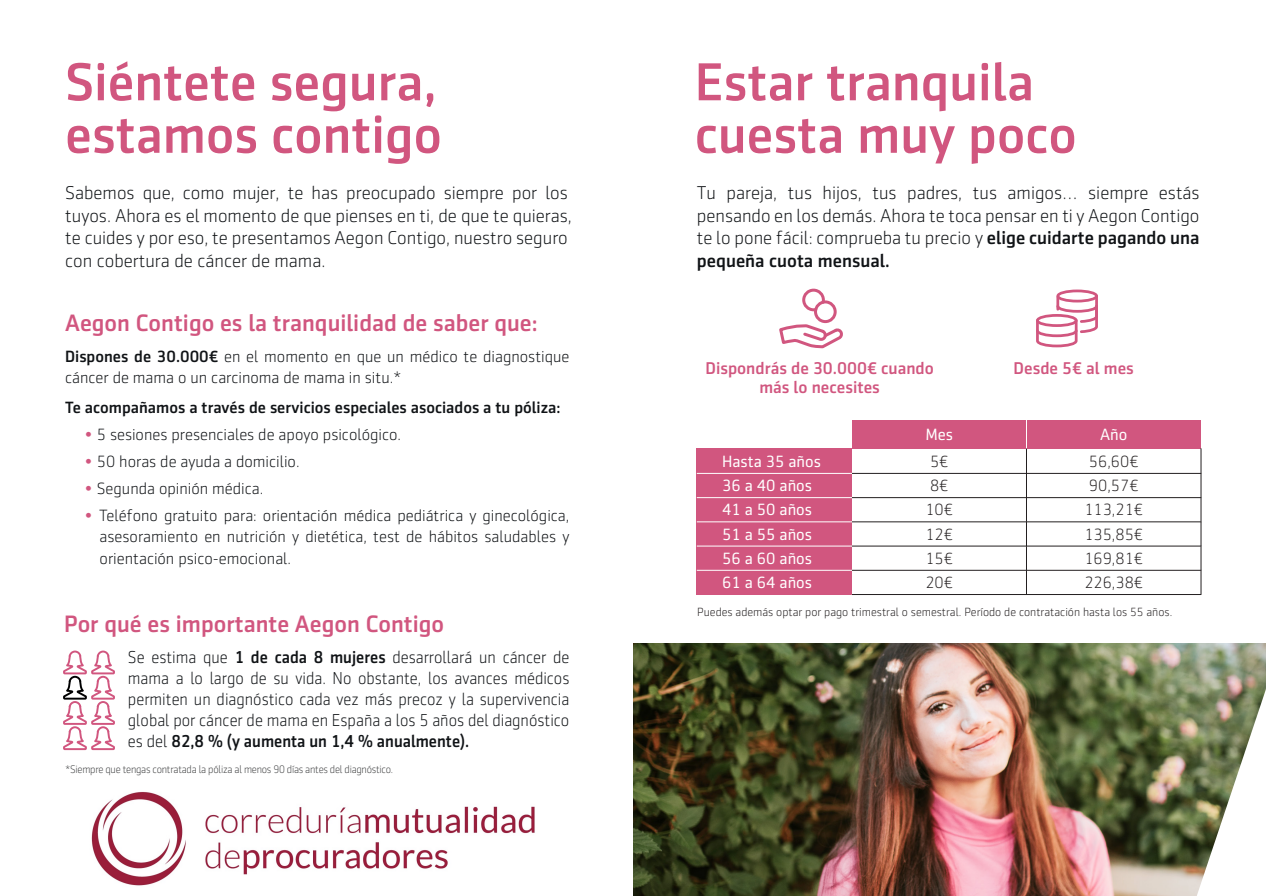
<style>
.page{position:relative;width:1266px;height:896px;background:#fff}
.page>*{position:absolute;margin:0;border:0;box-sizing:border-box;transform-origin:0 0}
.t1{font:500 54px/52.5px "Sentico Sans DT";color:#d1567f}
.t2{font:500 24px "Sentico Sans DT";color:#d1567f}
.t3{font:300 18.75px/22.5px "Sentico Sans DT";color:#101316}
.t4{font:300 17.4px/21px "Sentico Sans DT";color:#101316;text-align:justify;scale:.95 1}
.t5{font:500 17.25px "Sentico Sans DT";color:#d1567f}
.t6{font:300 16.5px/21px "Sentico Sans DT";color:#101316}
.t7{font:16.5px "Sentico Sans DT";color:#fff}
.t8{font:500 16.5px "Sentico Sans DT";color:#101316}
.t9{font:300 16.5px "Sentico Sans DT";color:#231f20}
.t10{font:300 12px "Sentico Sans DT";color:#231f20}
.t11{font:300 11.1px "Sentico Sans DT";letter-spacing:-.025em;color:#414243;scale:.95 1}
.s1{font-weight:500}
.s2{color:#d1567f}
</style>
<div class="page">
<div style="left:697px;top:448px;width:155px;height:146px;background:#d1567f"></div>
<div style="left:852px;top:420px;width:174px;height:28px;background:#d1567f"></div>
<div style="left:1026px;top:420px;width:175px;height:28px;background:#d1567f"></div>
<hr style="left:852px;top:473px;width:349px;height:1px;background:#231f20">
<hr style="left:852px;top:497px;width:349px;height:1px;background:#231f20">
<hr style="left:1026px;top:448px;width:1px;height:146px;background:#231f20">
<hr style="left:1200px;top:448px;width:1px;height:146px;background:#231f20">
<svg style="left:1026px;top:420px;width:1px;height:28px"></svg>
<hr style="left:852px;top:521px;width:349px;height:1px;background:#231f20">
<hr style="left:852px;top:546px;width:349px;height:1px;background:#231f20">
<hr style="left:852px;top:570px;width:349px;height:1px;background:#231f20">
<hr style="left:852px;top:594px;width:349px;height:1px;background:#231f20">
<hr style="left:697px;top:473px;width:155px;height:1px;background:#fff">
<hr style="left:697px;top:497px;width:155px;height:1px;background:#fff">
<hr style="left:697px;top:521px;width:155px;height:1px;background:#fff">
<hr style="left:697px;top:546px;width:155px;height:1px;background:#fff">
<hr style="left:697px;top:570px;width:155px;height:1px;background:#fff">
<img style="left:633px;top:643px;width:633px;height:253px">
<div style="left:1056px;top:289px;width:42px;height:13px;border:3px solid #d1567f;border-radius:50%"></div>
<svg style="left:1036px;top:293px;width:62px;height:55px"></svg>
<svg style="left:779px;top:324px;width:63px;height:25px"></svg>
<div style="left:814px;top:300px;width:22px;height:23px;border:3px solid #d1567f;border-radius:50%"></div>
<svg style="left:802px;top:288px;width:24px;height:25px"></svg>
<svg style="left:63px;top:650px;width:52px;height:101px"></svg>
<img style="left:1193px;top:655px;width:73px;height:241px">
<img style="left:91px;top:791px;width:444px;height:95px">
<h1 class="t1" style="left:65px;top:55px;width:378px">Siéntete segura, estamos contigo</h1>
<p class="t3" style="left:65px;top:182px;width:508px">Sabemos que, como mujer, te has preocupado siempre por los tuyos. Ahora es el momento de que pienses en ti, de que te quieras, te cuides y por eso, te presentamos Aegon Contigo, nuestro seguro con cobertura de cáncer de mama.</p>
<p class="t2" style="left:65px;top:310px;width:474px">Aegon Contigo es la tranquilidad de saber que:</p>
<p class="t6" style="left:65px;top:346px;width:506px"><span class="s1">Dispones de 30.000€</span> en el momento en que un médico te diagnostique cáncer de mama o un carcinoma de mama in situ.*</p>
<p class="t8" style="left:65px;top:398px;width:497px">Te acompañamos a través de servicios especiales asociados a tu póliza:</p>
<p class="t6" style="left:85px;top:424px;width:318px"><span class="s2">•</span> 5 sesiones presenciales de apoyo psicológico.</p>
<p class="t6" style="left:85px;top:451px;width:216px"><span class="s2">•</span> 50 horas de ayuda a domicilio.</p>
<p class="t6" style="left:85px;top:478px;width:180px"><span class="s2">•</span> Segunda opinión médica.</p>
<p class="t6" style="left:100px;top:505px;width:471px;text-align:justify;text-indent:-15px"><span class="s2">•</span> Teléfono gratuito para: orientación médica pediátrica y ginecológica, asesoramiento en nutrición y dietética, test de hábitos saludables y orientación psico-emocional.</p>
<p class="t2" style="left:64px;top:610px;width:382px">Por qué es importante Aegon Contigo</p>
<p class="t4" style="left:128px;top:647px;width:466px">Se estima que <span class="s1">1 de cada 8 mujeres</span> desarrollará un cáncer de mama a lo largo de su vida. No obstante, los avances médicos permiten un diagnóstico cada vez más precoz y la supervivencia global por cáncer de mama en España a los 5 años del diagnóstico es del <span class="s1">82,8 % (y aumenta un 1,4 % anualmente).</span></p>
<p class="t11" style="left:65px;top:764px;width:347px">*Siempre que tengas contratada la póliza al menos 90 días antes del diagnóstico.</p>
<h1 class="t1" style="left:695px;top:55px;width:383px">Estar tranquila cuesta muy poco</h1>
<p class="t3" style="left:697px;top:182px;width:504px;text-align:justify">Tu pareja, tus hijos, tus padres, tus amigos… siempre estás pensando en los demás. Ahora te toca pensar en ti y Aegon Contigo te lo pone fácil: comprueba tu precio y <span class="s1">elige cuidarte pagando una pequeña cuota mensual.</span></p>
<p class="t5" style="left:705px;top:358px;width:230px">Dispondrás de 30.000€ cuando</p>
<p class="t5" style="left:1013px;top:358px;width:122px">Desde 5€ al mes</p>
<p class="t5" style="left:759px;top:378px;width:122px">más lo necesites</p>
<p class="t7" style="left:925px;top:425px;width:29px">Mes</p>
<p class="t7" style="left:1100px;top:425px;width:29px">Año</p>
<p class="t7" style="left:722px;top:452px;width:100px">Hasta 35 años</p>
<p class="t9" style="left:930px;top:452px;width:20px">5€</p>
<p class="t9" style="left:1089px;top:452px;width:51px">56,60€</p>
<p class="t7" style="left:722px;top:476px;width:91px">36 a 40 años</p>
<p class="t9" style="left:930px;top:476px;width:20px">8€</p>
<p class="t9" style="left:1089px;top:476px;width:51px">90,57€</p>
<p class="t7" style="left:722px;top:501px;width:91px">41 a 50 años</p>
<p class="t9" style="left:925px;top:501px;width:29px">10€</p>
<p class="t9" style="left:1084px;top:501px;width:60px">113,21€</p>
<p class="t7" style="left:722px;top:525px;width:91px">51 a 55 años</p>
<p class="t9" style="left:925px;top:525px;width:29px">12€</p>
<p class="t9" style="left:1084px;top:525px;width:60px">135,85€</p>
<p class="t7" style="left:722px;top:549px;width:91px">56 a 60 años</p>
<p class="t9" style="left:925px;top:549px;width:29px">15€</p>
<p class="t9" style="left:1084px;top:549px;width:60px">169,81€</p>
<p class="t7" style="left:722px;top:573px;width:91px">61 a 64 años</p>
<p class="t9" style="left:925px;top:574px;width:29px">20€</p>
<p class="t9" style="left:1084px;top:574px;width:60px">226,38€</p>
<p class="t10" style="left:697px;top:606px;width:476px">Puedes además optar por pago trimestral o semestral. Período de contratación hasta los 55 años.</p>
</div>
